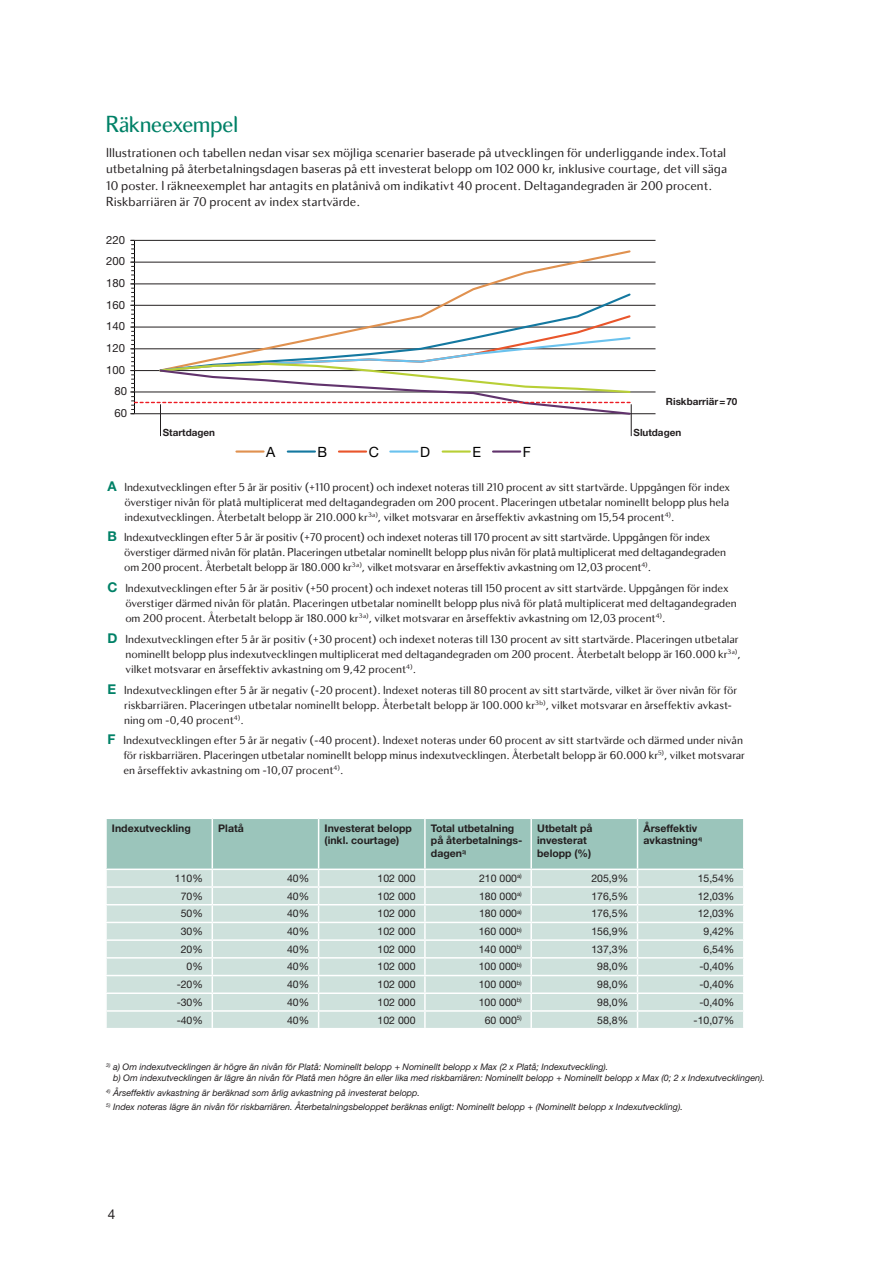
<style>
.page{position:relative;width:893px;height:1263px;background:#fff}
.page>*{position:absolute;margin:0;border:0;box-sizing:border-box;transform-origin:0 0}
.t1{font:24px "Skandia Display";color:#008167}
.t2{font:14.1px "Helvetica Neue";color:#000}
.t3{font:13.5px/16.5px "Skandia Text";color:#231f20}
.t4{font:13.5px "Helvetica Neue LT Pro";color:#231f20}
.t5{font:12px/15px "Skandia Text";letter-spacing:-.005em;color:#231f20}
.t6{font:11.25px "Helvetica Neue";color:#231f20}
.t7{font:10.5px "Helvetica Neue LT Pro";color:#231f20}
.t8{font:700 10.5px/12.6px "Helvetica Neue LT Pro";color:#231f20}
.t9{font:700 9.9px "Helvetica Neue";color:#231f20}
.t10{font:italic 9px/10.5px "Helvetica Neue LT Pro";color:#231f20}
.s1{font-family:"Helvetica Neue LT Pro";font-weight:700;font-size:13.5px;color:#008167}
</style>
<div class="page">
<svg style="left:106px;top:818px;width:638px;height:210px;background:#c6ddd7"></svg>
<hr style="left:135px;top:413px;width:520px;height:1px;background:#231f20">
<hr style="left:135px;top:392px;width:520px;height:1px;background:#231f20">
<hr style="left:135px;top:370px;width:520px;height:1px;background:#231f20">
<hr style="left:135px;top:348px;width:520px;height:1px;background:#231f20">
<hr style="left:135px;top:327px;width:520px;height:1px;background:#231f20">
<hr style="left:135px;top:305px;width:520px;height:1px;background:#231f20">
<hr style="left:135px;top:284px;width:520px;height:1px;background:#231f20">
<hr style="left:135px;top:262px;width:520px;height:1px;background:#231f20">
<hr style="left:135px;top:240px;width:520px;height:1px;background:#231f20">
<hr style="left:631px;top:404px;width:1px;height:32px;background:#231f20">
<hr style="left:160px;top:404px;width:1px;height:32px;background:#231f20">
<hr style="left:236px;top:450px;width:28px;height:3px;background:#e0914f">
<hr style="left:288px;top:450px;width:27px;height:3px;background:#1478a0">
<hr style="left:339px;top:450px;width:27px;height:3px;background:#e9552b">
<hr style="left:390px;top:450px;width:27px;height:3px;background:#6ac2ee">
<hr style="left:443px;top:450px;width:27px;height:3px;background:#b8cf36">
<hr style="left:493px;top:450px;width:27px;height:3px;background:#61336c">
<svg style="left:130px;top:240px;width:502px;height:176px"></svg>
<h1 class="t1" style="left:106px;top:115px;width:133px">Räkneexempel</h1>
<p class="t3" style="left:106px;top:145px;width:622px">Illustrationen och tabellen nedan visar sex möjliga scenarier baserade på utvecklingen för underliggande index.Total utbetalning på återbetalningsdagen baseras på ett investerat belopp om 102 000 kr, inklusive courtage, det vill säga 10 poster. I räkneexemplet har antagits en platånivå om indikativt 40 procent. Deltagandegraden är 200 procent.<br>Riskbarriären är 70 procent av index startvärde.</p>
<p class="t6" style="left:106px;top:235px;width:20px">220</p>
<p class="t6" style="left:106px;top:257px;width:20px">200</p>
<p class="t6" style="left:106px;top:279px;width:20px">180</p>
<p class="t6" style="left:106px;top:300px;width:20px">160</p>
<p class="t6" style="left:106px;top:322px;width:20px">140</p>
<p class="t6" style="left:106px;top:344px;width:20px">120</p>
<p class="t6" style="left:106px;top:365px;width:20px">100</p>
<p class="t6" style="left:114px;top:387px;width:14px">80</p>
<p class="t6" style="left:114px;top:409px;width:14px">60</p>
<p class="t9" style="left:666px;top:398px;width:73px">Riskbarriär =70</p>
<p class="t9" style="left:163px;top:429px;width:54px">Startdagen</p>
<p class="t9" style="left:634px;top:429px;width:49px">Slutdagen</p>
<p class="t2" style="left:266px;top:447px;width:11px">A</p>
<p class="t2" style="left:318px;top:447px;width:11px">B</p>
<p class="t2" style="left:369px;top:447px;width:12px">C</p>
<p class="t2" style="left:420px;top:447px;width:11px">D</p>
<p class="t2" style="left:472px;top:447px;width:10px">E</p>
<p class="t2" style="left:523px;top:447px;width:10px">F</p>
<p class="t5" style="left:124px;top:480px;width:607px;text-align:justify;text-indent:-17px"><span class="s1">A</span> Indexutvecklingen efter 5 år är positiv (+110 procent) och indexet noteras till 210 procent av sitt startvärde. Uppgången för index överstiger nivån för platå multiplicerat med deltagandegraden om 200 procent. Placeringen utbetalar nominellt belopp plus hela indexutvecklingen. Återbetalt belopp är 210.000 kr<sup>3a)</sup>, vilket motsvarar en årseffektiv avkastning om 15,54 procent<sup>4)</sup>.</p>
<p class="t5" style="left:124px;top:531px;width:603px;text-indent:-17px"><span class="s1">B</span> Indexutvecklingen efter 5 år är positiv (+70 procent) och indexet noteras till 170 procent av sitt startvärde. Uppgången för index överstiger därmed nivån för platån. Placeringen utbetalar nominellt belopp plus nivån för platå multiplicerat med deltagandegraden om 200 procent. Återbetalt belopp är 180.000 kr<sup>3a)</sup>, vilket motsvarar en årseffektiv avkastning om 12,03 procent<sup>4)</sup>.</p>
<p class="t5" style="left:125px;top:582px;width:613px;text-indent:-18px"><span class="s1">C</span> Indexutvecklingen efter 5 år är positiv (+50 procent) och indexet noteras till 150 procent av sitt startvärde. Uppgången för index överstiger därmed nivån för platån. Placeringen utbetalar nominellt belopp plus nivå för platå multiplicerat med deltagandegraden om 200 procent. Återbetalt belopp är 180.000 kr<sup>3a)</sup>, vilket motsvarar en årseffektiv avkastning om 12,03 procent<sup>4)</sup>.</p>
<p class="t5" style="left:125px;top:632px;width:617px;text-indent:-18px"><span class="s1">D</span> Indexutvecklingen efter 5 år är positiv (+30 procent) och indexet noteras till 130 procent av sitt startvärde. Placeringen utbetalar nominellt belopp plus indexutvecklingen multiplicerat med deltagandegraden om 200 procent. Återbetalt belopp är 160.000 kr<sup>3a)</sup>, vilket motsvarar en årseffektiv avkastning om 9,42 procent<sup>4)</sup>.</p>
<p class="t5" style="left:124px;top:683px;width:615px;text-indent:-17px"><span class="s1">E</span> Indexutvecklingen efter 5 år är negativ (-20 procent). Indexet noteras till 80 procent av sitt startvärde, vilket är över nivån för för riskbarriären. Placeringen utbetalar nominellt belopp. Återbetalt belopp är 100.000 kr<sup>3b)</sup>, vilket motsvarar en årseffektiv avkast&shy;ning om -0,40 procent<sup>4)</sup>.</p>
<p class="t5" style="left:123px;top:734px;width:623px;text-indent:-16px"><span class="s1">F</span> Indexutvecklingen efter 5 år är negativ (-40 procent). Indexet noteras under 60 procent av sitt startvärde och därmed under nivån för riskbarriären. Placeringen utbetalar nominellt belopp minus indexutvecklingen. Återbetalt belopp är 60.000 kr<sup>5)</sup>, vilket motsvarar en årseffektiv avkastning om -10,07 procent<sup>4)</sup>.</p>
<p class="t8" style="left:112px;top:823px;width:80px">Indexutveckling</p>
<p class="t8" style="left:218px;top:823px;width:27px">Platå</p>
<p class="t8" style="left:325px;top:823px;width:89px">Investerat belopp (inkl. courtage)</p>
<p class="t8" style="left:431px;top:823px;width:93px">Total utbetalning på återbetalnings&shy;dagen<sup>3)</sup></p>
<p class="t8" style="left:537px;top:823px;width:57px">Utbetalt på investerat belopp (%)</p>
<p class="t8" style="left:643px;top:823px;width:60px">Årseffektiv avkastning<sup>4)</sup></p>
<p class="t7" style="left:175px;top:874px;width:30px">110%</p>
<p class="t7" style="left:287px;top:874px;width:24px">40%</p>
<p class="t7" style="left:378px;top:874px;width:39px">102 000</p>
<p class="t7" style="left:479px;top:874px;width:44px">210 000<sup>a)</sup></p>
<p class="t7" style="left:591px;top:874px;width:38px">205,9%</p>
<p class="t7" style="left:698px;top:874px;width:38px">15,54%</p>
<p class="t7" style="left:181px;top:892px;width:24px">70%</p>
<p class="t7" style="left:287px;top:892px;width:24px">40%</p>
<p class="t7" style="left:378px;top:892px;width:39px">102 000</p>
<p class="t7" style="left:479px;top:892px;width:44px">180 000<sup>a)</sup></p>
<p class="t7" style="left:591px;top:892px;width:38px">176,5%</p>
<p class="t7" style="left:698px;top:892px;width:38px">12,03%</p>
<p class="t7" style="left:181px;top:910px;width:24px">50%</p>
<p class="t7" style="left:287px;top:910px;width:24px">40%</p>
<p class="t7" style="left:378px;top:910px;width:39px">102 000</p>
<p class="t7" style="left:479px;top:910px;width:44px">180 000<sup>a)</sup></p>
<p class="t7" style="left:591px;top:910px;width:38px">176,5%</p>
<p class="t7" style="left:698px;top:910px;width:38px">12,03%</p>
<p class="t7" style="left:181px;top:927px;width:24px">30%</p>
<p class="t7" style="left:287px;top:927px;width:24px">40%</p>
<p class="t7" style="left:378px;top:927px;width:39px">102 000</p>
<p class="t7" style="left:479px;top:927px;width:45px">160 000<sup>b)</sup></p>
<p class="t7" style="left:591px;top:927px;width:38px">156,9%</p>
<p class="t7" style="left:703px;top:927px;width:32px">9,42%</p>
<p class="t7" style="left:181px;top:945px;width:24px">20%</p>
<p class="t7" style="left:287px;top:945px;width:24px">40%</p>
<p class="t7" style="left:378px;top:945px;width:39px">102 000</p>
<p class="t7" style="left:479px;top:945px;width:45px">140 000<sup>b)</sup></p>
<p class="t7" style="left:591px;top:945px;width:38px">137,3%</p>
<p class="t7" style="left:703px;top:945px;width:32px">6,54%</p>
<p class="t7" style="left:187px;top:963px;width:18px">0%</p>
<p class="t7" style="left:287px;top:963px;width:24px">40%</p>
<p class="t7" style="left:378px;top:963px;width:39px">102 000</p>
<p class="t7" style="left:479px;top:963px;width:45px">100 000<sup>b)</sup></p>
<p class="t7" style="left:597px;top:963px;width:32px">98,0%</p>
<p class="t7" style="left:699px;top:963px;width:37px">-0,40%</p>
<p class="t7" style="left:177px;top:981px;width:28px">-20%</p>
<p class="t7" style="left:287px;top:981px;width:24px">40%</p>
<p class="t7" style="left:378px;top:981px;width:39px">102 000</p>
<p class="t7" style="left:479px;top:981px;width:45px">100 000<sup>b)</sup></p>
<p class="t7" style="left:597px;top:981px;width:32px">98,0%</p>
<p class="t7" style="left:699px;top:981px;width:37px">-0,40%</p>
<p class="t7" style="left:177px;top:998px;width:28px">-30%</p>
<p class="t7" style="left:287px;top:998px;width:24px">40%</p>
<p class="t7" style="left:378px;top:998px;width:39px">102 000</p>
<p class="t7" style="left:479px;top:998px;width:45px">100 000<sup>b)</sup></p>
<p class="t7" style="left:597px;top:998px;width:32px">98,0%</p>
<p class="t7" style="left:699px;top:998px;width:37px">-0,40%</p>
<p class="t7" style="left:177px;top:1016px;width:28px">-40%</p>
<p class="t7" style="left:287px;top:1016px;width:24px">40%</p>
<p class="t7" style="left:378px;top:1016px;width:39px">102 000</p>
<p class="t7" style="left:485px;top:1016px;width:39px">60 000<sup>5)</sup></p>
<p class="t7" style="left:597px;top:1016px;width:32px">58,8%</p>
<p class="t7" style="left:694px;top:1016px;width:42px">-10,07%</p>
<p class="t10" style="left:113px;top:1063px;width:653px;text-indent:-7px"><sup>3)</sup> a) Om indexutvecklingen är högre än nivån för Platå: Nominellt belopp + Nominellt belopp x Max (2 x Platå; Indexutveckling).<br>b) Om indexutvecklingen är lägre än nivån för Platå men högre än eller lika med riskbarriären: Nominellt belopp + Nominellt belopp x Max (0; 2 x Indexutvecklingen).</p>
<p class="t10" style="left:106px;top:1088px;width:315px"><sup>4)</sup> Årseffektiv avkastning är beräknad som årlig avkastning på investerat belopp.</p>
<p class="t10" style="left:106px;top:1103px;width:578px"><sup>5)</sup> Index noteras lägre än nivån för riskbarriären. Återbetalningsbeloppet beräknas enligt: Nominellt belopp + (Nominellt belopp x Indexutveckling).</p>
<p class="t4" style="left:108px;top:1209px;width:9px">4</p>
</div>
